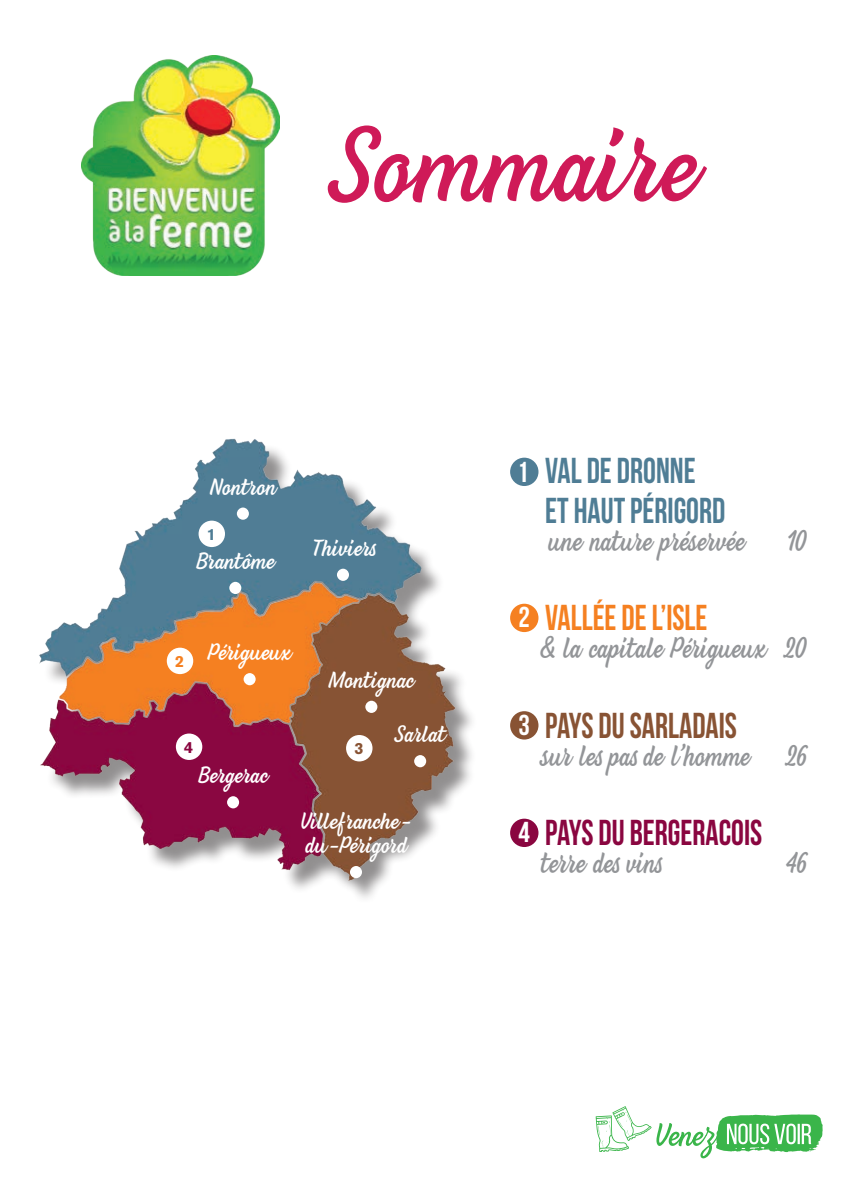
<style>
.page{position:relative;width:851px;height:1191px;background:#fff}
.page>*{position:absolute;margin:0;border:0;box-sizing:border-box;transform-origin:0 0}
.t1{font:100px "Beach Bar";color:#cf1a58}
.t2{font:500 80px "Venti CF";color:#fff}
.t3{font:700 36px/40px "Bebas Neue";color:#4f7d95;scale:.9 1}
.t4{font:700 36px "Bebas Neue";color:#8a0640;scale:.9 1}
.t5{font:700 36px "Bebas Neue";color:#885334;scale:.9 1}
.t6{font:700 36px "Bebas Neue";color:#f58021;scale:.9 1}
.t7{font:700 28.8px "Bebas Neue";color:#fff}
.t8{font:28px "Beach Bar";color:#939598;scale:.9 1}
.t9{font:22px/24px "Beach Bar";color:#fff}
.t10{font:700 16px "Akzidenz Grotesk Std";color:#4f7d95}
.t11{font:700 16px "Akzidenz Grotesk Std";color:#f58021}
.t12{font:700 16px "Akzidenz Grotesk Std";color:#8a0640}
.t13{font:700 16px "Akzidenz Grotesk Std";color:#885334}
</style>
<div class="page">
<img style="left:39px;top:438px;width:429px;height:451px">
<svg style="left:595px;top:1106px;width:227px;height:52px"></svg>
<img style="left:81px;top:56px;width:198px;height:219px">
<div style="left:198px;top:520px;width:27px;height:27px;background:#fff;border-radius:50%"></div>
<div style="left:167px;top:647px;width:26px;height:27px;background:#fff;border-radius:50%"></div>
<div style="left:346px;top:735px;width:26px;height:26px;background:#fff;border-radius:50%"></div>
<div style="left:176px;top:733px;width:26px;height:27px;background:#fff;border-radius:50%"></div>
<div style="left:510px;top:457px;width:28px;height:29px;background:#4f7d95;border-radius:50%"></div>
<div style="left:510px;top:603px;width:28px;height:29px;background:#f58021;border-radius:50%"></div>
<div style="left:510px;top:711px;width:28px;height:28px;background:#885334;border-radius:50%"></div>
<div style="left:510px;top:818px;width:28px;height:29px;background:#8a0640;border-radius:50%"></div>
<h1 class="t1" style="left:330px;top:103px;width:367px">Sommaire</h1>
<p class="t9" style="left:210px;top:476px;width:67px">Nontron</p>
<h2 class="t2" style="left:233px;top:455px;width:20px">•</h2>
<p class="t10" style="left:207px;top:525px;width:10px">1</p>
<p class="t9" style="left:196px;top:550px;width:79px">Brantôme</p>
<h2 class="t2" style="left:226px;top:529px;width:20px">•</h2>
<p class="t9" style="left:311px;top:537px;width:65px">Thiviers</p>
<h2 class="t2" style="left:333px;top:516px;width:20px">•</h2>
<p class="t11" style="left:175px;top:652px;width:10px">2</p>
<p class="t9" style="left:208px;top:641px;width:85px">Périgueux</p>
<h2 class="t2" style="left:240px;top:620px;width:20px">•</h2>
<p class="t9" style="left:329px;top:669px;width:87px">Montignac</p>
<h2 class="t2" style="left:362px;top:648px;width:20px">•</h2>
<p class="t12" style="left:184px;top:738px;width:10px">4</p>
<p class="t13" style="left:354px;top:739px;width:10px">3</p>
<p class="t9" style="left:198px;top:765px;width:71px">Bergerac</p>
<h2 class="t2" style="left:223px;top:743px;width:20px">•</h2>
<p class="t9" style="left:395px;top:723px;width:52px">Sarlat</p>
<h2 class="t2" style="left:410px;top:702px;width:20px">•</h2>
<p class="t9" style="left:300px;top:810px;width:113px">Villefranche&shy;du-Périgord</p>
<h2 class="t2" style="left:346px;top:813px;width:20px">•</h2>
<h3 class="t7" style="left:517px;top:457px;width:13px">1</h3>
<h3 class="t7" style="left:518px;top:601px;width:13px">2</h3>
<h3 class="t3" style="left:545px;top:450px;width:201px">VAL DE DRONNE<br>ET HAUT PÉRIGORD</h3>
<p class="t8" style="left:548px;top:523px;width:220px">une nature préservée</p>
<p class="t8" style="left:786px;top:523px;width:23px">10</p>
<h3 class="t6" style="left:545px;top:598px;width:182px">VALLÉE DE L’ISLE</h3>
<p class="t8" style="left:540px;top:630px;width:297px">&amp; la capitale Périgueux 20</p>
<h3 class="t7" style="left:518px;top:709px;width:13px">3</h3>
<h3 class="t5" style="left:545px;top:705px;width:214px">PAYS DU SARLADAIS</h3>
<p class="t8" style="left:540px;top:738px;width:234px">sur les pas de l’homme</p>
<p class="t8" style="left:786px;top:738px;width:24px">26</p>
<h3 class="t7" style="left:518px;top:816px;width:13px">4</h3>
<h3 class="t4" style="left:545px;top:813px;width:242px">PAYS DU BERGERACOIS</h3>
<p class="t8" style="left:540px;top:845px;width:135px">terre des vins</p>
<p class="t8" style="left:785px;top:845px;width:24px">46</p>
</div>
